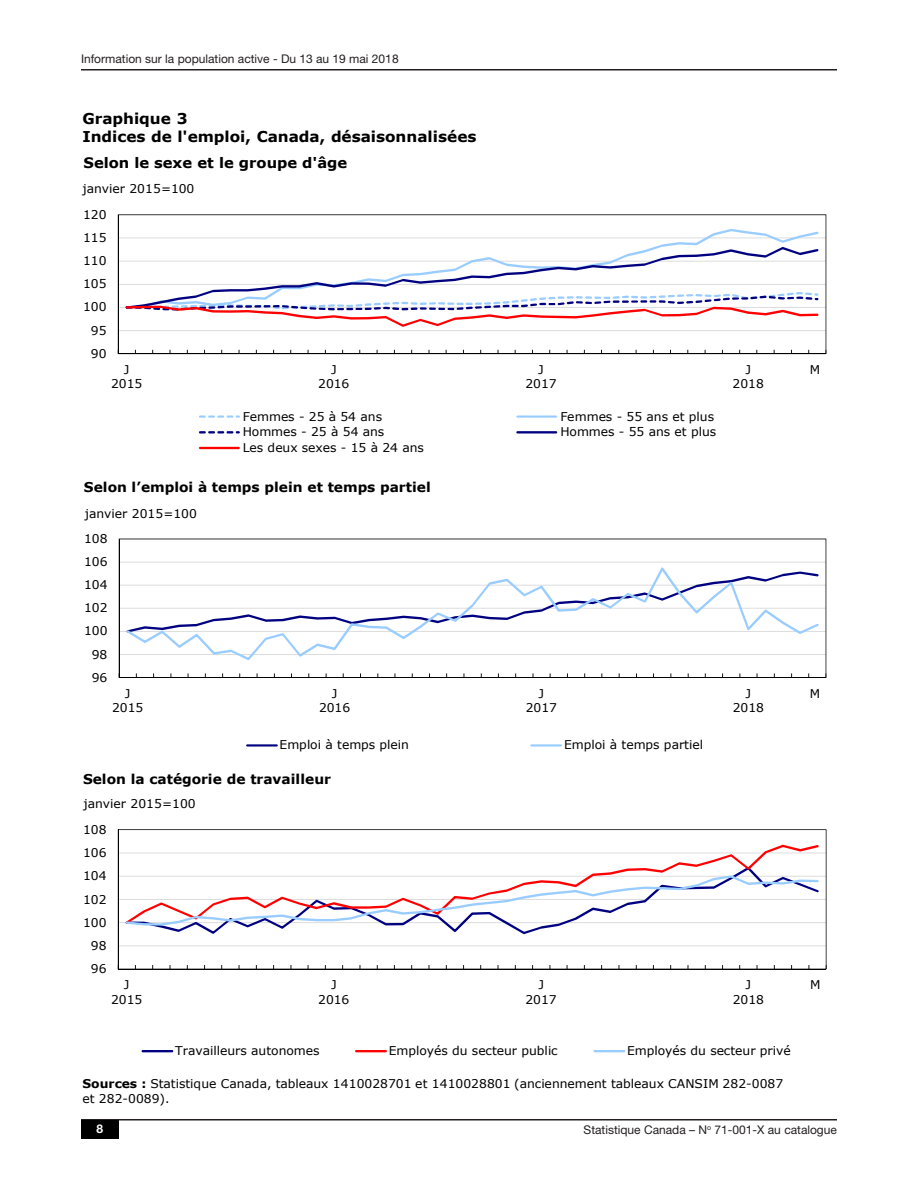
<style>
.page{position:relative;width:918px;height:1188px;background:#fff}
.page>*{position:absolute;margin:0;border:0;box-sizing:border-box;transform-origin:0 0}
.t1{font:700 15px/18.1px "Verdana";color:#000}
.t2{font:700 14.4px "Verdana";color:#000}
.t3{font:700 13.5px "Verdana";color:#000}
.t4{font:12px/14.5px "Verdana";letter-spacing:-.005em;color:#000;text-align:center}
.t5{font:12px "Helvetica Neue LT Std";color:#231f20}
.t6{font:700 12px "Helvetica Neue LT Std";color:#fff}
.s1{font-weight:700}
</style>
<div class="page">
<svg style="left:118px;top:214px;width:708px;height:139px"></svg>
<hr style="left:118px;top:215px;width:1px;height:139px;background:#000">
<hr style="left:118px;top:353px;width:708px;height:1px;background:#000">
<svg style="left:126px;top:229px;width:693px;height:18px"></svg>
<svg style="left:126px;top:247px;width:693px;height:80px"></svg>
<svg style="left:199px;top:416px;width:41px;height:2px"></svg>
<hr style="left:516px;top:416px;width:41px;height:2px;background:#9cf">
<svg style="left:199px;top:431px;width:41px;height:3px"></svg>
<hr style="left:516px;top:431px;width:41px;height:3px;background:#000080">
<hr style="left:199px;top:447px;width:41px;height:2px;background:#f00">
<svg style="left:118px;top:829px;width:709px;height:140px"></svg>
<hr style="left:118px;top:830px;width:1px;height:139px;background:#000">
<hr style="left:118px;top:969px;width:708px;height:1px;background:#000">
<svg style="left:126px;top:926px;width:693px;height:8px"></svg>
<svg style="left:126px;top:845px;width:693px;height:30px"></svg>
<svg style="left:126px;top:875px;width:693px;height:51px"></svg>
<hr style="left:142px;top:1050px;width:31px;height:2px;background:#000080">
<hr style="left:355px;top:1050px;width:32px;height:2px;background:#f00">
<hr style="left:593px;top:1050px;width:32px;height:2px;background:#9cf">
<svg style="left:120px;top:539px;width:706px;height:138px"></svg>
<hr style="left:119px;top:539px;width:1px;height:139px;background:#000">
<hr style="left:119px;top:677px;width:707px;height:1px;background:#000">
<svg style="left:126px;top:567px;width:693px;height:93px"></svg>
<hr style="left:246px;top:744px;width:32px;height:3px;background:#000080">
<hr style="left:530px;top:744px;width:32px;height:3px;background:#9cf">
<hr style="left:81px;top:1119px;width:756px;height:1px;background:#231f20">
<div style="left:81px;top:1120px;width:38px;height:19px;background:#000"></div>
<hr style="left:81px;top:69px;width:756px;height:1px;background:#231f20">
<p class="t5" style="left:81px;top:51px;width:319px">Information sur la population active - Du 13 au 19 mai 2018</p>
<p class="t1" style="left:82px;top:110px;width:396px">Graphique 3<br>Indices de l'emploi, Canada, désaisonnalisées</p>
<p class="t2" style="left:84px;top:154px;width:265px">Selon le sexe et le groupe d'âge</p>
<p class="t4" style="left:82px;top:182px;width:114px">janvier 2015=100</p>
<p class="t4" style="left:83px;top:207px;width:25px">120</p>
<p class="t4" style="left:83px;top:230px;width:25px">115</p>
<p class="t4" style="left:83px;top:253px;width:25px">110</p>
<p class="t4" style="left:83px;top:277px;width:25px">105</p>
<p class="t4" style="left:83px;top:300px;width:25px">100</p>
<p class="t4" style="left:91px;top:323px;width:17px">95</p>
<p class="t4" style="left:91px;top:346px;width:17px">90</p>
<p class="t4" style="left:111px;top:362px;width:33px">J<br>2015</p>
<p class="t4" style="left:318px;top:362px;width:33px">J<br>2016</p>
<p class="t4" style="left:525px;top:362px;width:33px">J<br>2017</p>
<p class="t4" style="left:733px;top:362px;width:33px">J<br>2018</p>
<p class="t4" style="left:810px;top:362px;width:12px">M</p>
<p class="t4" style="left:243px;top:409px;width:141px">Femmes - 25 à 54 ans</p>
<p class="t4" style="left:560px;top:409px;width:155px">Femmes - 55 ans et plus</p>
<p class="t4" style="left:243px;top:425px;width:143px">Hommes - 25 à 54 ans</p>
<p class="t4" style="left:560px;top:425px;width:157px">Hommes - 55 ans et plus</p>
<p class="t4" style="left:243px;top:440px;width:183px">Les deux sexes - 15 à 24 ans</p>
<p class="t3" style="left:84px;top:478px;width:348px">Selon l’emploi à temps plein et temps partiel</p>
<p class="t4" style="left:85px;top:506px;width:114px">janvier 2015=100</p>
<p class="t4" style="left:84px;top:531px;width:25px">108</p>
<p class="t4" style="left:84px;top:554px;width:25px">106</p>
<p class="t4" style="left:84px;top:577px;width:25px">104</p>
<p class="t4" style="left:84px;top:600px;width:25px">102</p>
<p class="t4" style="left:84px;top:624px;width:25px">100</p>
<p class="t4" style="left:92px;top:647px;width:17px">98</p>
<p class="t4" style="left:92px;top:670px;width:17px">96</p>
<p class="t4" style="left:112px;top:686px;width:33px">J<br>2015</p>
<p class="t4" style="left:319px;top:686px;width:33px">J<br>2016</p>
<p class="t4" style="left:526px;top:686px;width:33px">J<br>2017</p>
<p class="t4" style="left:733px;top:686px;width:33px">J<br>2018</p>
<p class="t4" style="left:810px;top:686px;width:12px">M</p>
<p class="t4" style="left:280px;top:738px;width:131px">Emploi à temps plein</p>
<p class="t4" style="left:564px;top:738px;width:141px">Emploi à temps partiel</p>
<p class="t3" style="left:83px;top:770px;width:250px">Selon la catégorie de travailleur</p>
<p class="t4" style="left:84px;top:796px;width:114px">janvier 2015=100</p>
<p class="t4" style="left:83px;top:822px;width:25px">108</p>
<p class="t4" style="left:83px;top:845px;width:25px">106</p>
<p class="t4" style="left:83px;top:869px;width:25px">104</p>
<p class="t4" style="left:83px;top:892px;width:25px">102</p>
<p class="t4" style="left:83px;top:915px;width:25px">100</p>
<p class="t4" style="left:91px;top:938px;width:17px">98</p>
<p class="t4" style="left:91px;top:961px;width:17px">96</p>
<p class="t4" style="left:111px;top:977px;width:33px">J<br>2015</p>
<p class="t4" style="left:318px;top:977px;width:33px">J<br>2016</p>
<p class="t4" style="left:526px;top:977px;width:33px">J<br>2017</p>
<p class="t4" style="left:733px;top:977px;width:33px">J<br>2018</p>
<p class="t4" style="left:810px;top:977px;width:12px">M</p>
<p class="t4" style="left:175px;top:1043px;width:146px">Travailleurs autonomes</p>
<p class="t4" style="left:389px;top:1043px;width:170px">Employés du secteur public</p>
<p class="t4" style="left:627px;top:1043px;width:165px">Employés du secteur privé</p>
<p class="t4" style="left:82px;top:1076px;width:702px;text-align:left"><span class="s1">Sources :</span> Statistique Canada, tableaux 1410028701 et 1410028801 (anciennement tableaux CANSIM 282-0087 et 282-0089).</p>
<p class="t6" style="left:97px;top:1122px;width:8px">8</p>
<p class="t5" style="left:584px;top:1122px;width:255px">Statistique Canada – N<sup>o</sup> 71-001-X au catalogue</p>
</div>
